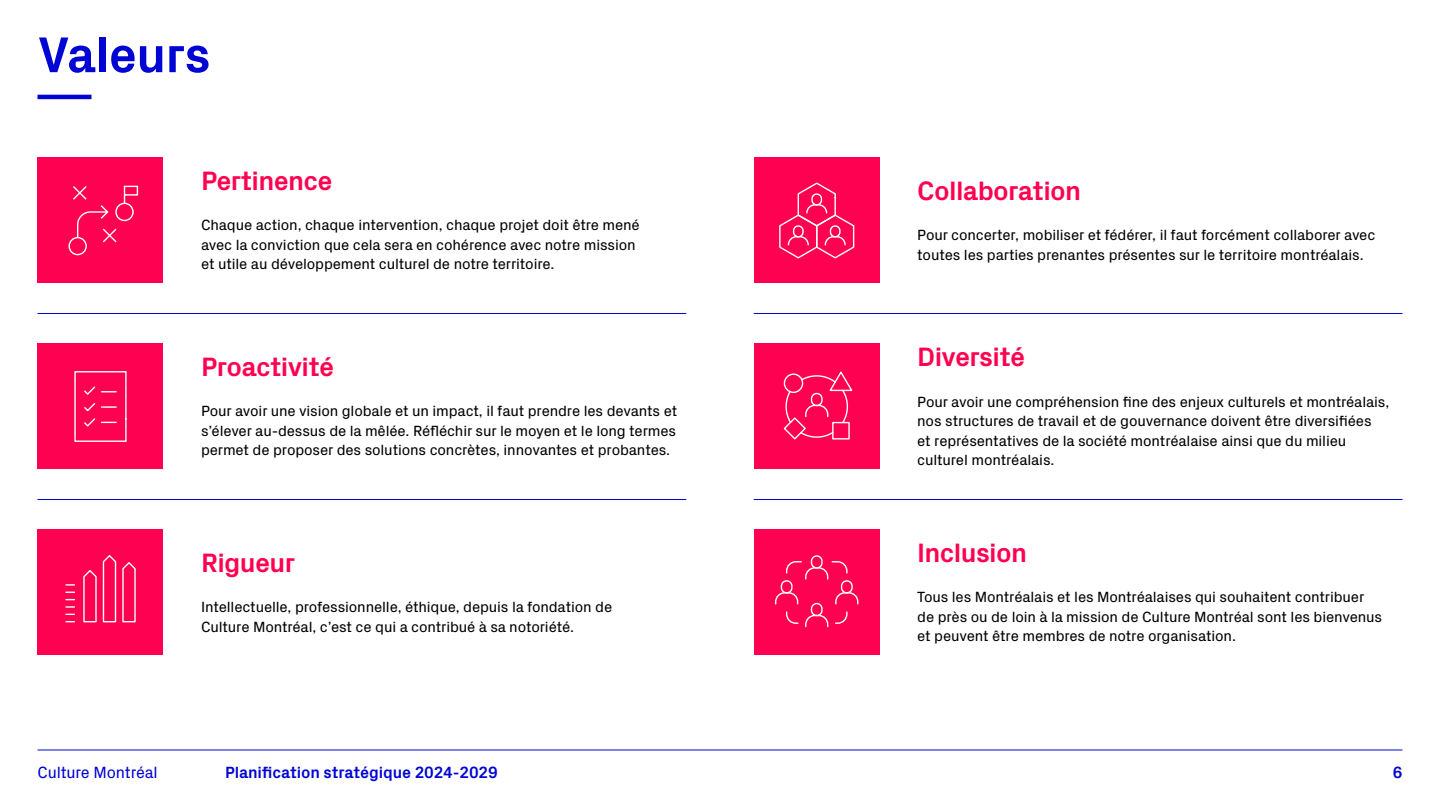
<style>
.page{position:relative;width:1440px;height:810px;background:#fff}
.page>*{position:absolute;margin:0;border:0;box-sizing:border-box;transform-origin:0 0}
.t1{font:700 51px "Px Grotesk";letter-spacing:-.015em;color:#0005d4}
.t2{font:700 27px "Px Grotesk";letter-spacing:-.025em;color:#ff0150}
.t3{font:700 16.5px "Px Grotesk";letter-spacing:-.01em;color:#0005d4}
.t4{font:16.5px "Px Grotesk";letter-spacing:-.01em;color:#0005d4}
.t5{font:15px/19.5px "Px Grotesk";letter-spacing:-.01em;color:#000}
</style>
<div class="page">
<svg style="left:38px;top:95px;width:54px;height:4px"></svg>
<div style="left:754px;top:530px;width:126px;height:126px;background:#ff0150"></div>
<svg style="left:786px;top:560px;width:62px;height:20px"></svg>
<div style="left:811px;top:555px;width:12px;height:14px;border:1px solid #fff;border-radius:5px"></div>
<svg style="left:835px;top:591px;width:24px;height:14px"></svg>
<div style="left:841px;top:580px;width:12px;height:14px;border:1px solid #fff;border-radius:5px"></div>
<svg style="left:775px;top:591px;width:24px;height:14px"></svg>
<div style="left:781px;top:580px;width:12px;height:14px;border:1px solid #fff;border-radius:5px"></div>
<svg style="left:786px;top:611px;width:62px;height:17px"></svg>
<div style="left:811px;top:603px;width:12px;height:13px;border:1px solid #fff;border-radius:5px"></div>
<div style="left:754px;top:158px;width:126px;height:126px;background:#ff0150"></div>
<svg style="left:779px;top:182px;width:76px;height:77px"></svg>
<div style="left:830px;top:225px;width:11px;height:12px;border:1px solid #fff;border-radius:5px"></div>
<div style="left:754px;top:344px;width:126px;height:126px;background:#ff0150"></div>
<svg style="left:783px;top:371px;width:70px;height:69px"></svg>
<div style="left:38px;top:158px;width:126px;height:126px;background:#ff0150"></div>
<div style="left:68px;top:237px;width:19px;height:18px;border:1px solid #fff;border-radius:50%"></div>
<svg style="left:71px;top:185px;width:68px;height:59px"></svg>
<div style="left:38px;top:344px;width:126px;height:126px;background:#ff0150"></div>
<svg style="left:74px;top:371px;width:53px;height:71px"></svg>
<div style="left:38px;top:530px;width:126px;height:126px;background:#ff0150"></div>
<svg style="left:83px;top:555px;width:53px;height:68px"></svg>
<svg style="left:66px;top:606px;width:8px;height:2px"></svg>
<svg style="left:66px;top:584px;width:8px;height:2px"></svg>
<hr style="left:38px;top:313px;width:648px;height:1px;background:#0005d4">
<hr style="left:754px;top:313px;width:648px;height:1px;background:#0005d4">
<hr style="left:38px;top:499px;width:648px;height:1px;background:#0005d4">
<hr style="left:754px;top:499px;width:648px;height:1px;background:#0005d4">
<hr style="left:38px;top:750px;width:1364px;height:1px;background:#0005d4">
<h1 class="t1" style="left:38px;top:18px;width:175px">Valeurs</h1>
<h2 class="t2" style="left:201px;top:161px;width:133px">Pertinence</h2>
<p class="t5" style="left:201px;top:214px;width:440px">Chaque action, chaque intervention, chaque projet doit être mené avec la conviction que cela sera en cohérence avec notre mission et utile au développement culturel de notre territoire.</p>
<h2 class="t2" style="left:201px;top:347px;width:135px">Proactivité</h2>
<p class="t5" style="left:201px;top:400px;width:478px;text-align:justify">Pour avoir une vision globale et un impact, il faut prendre les devants et s’élever au-dessus de la mêlée. Réfléchir sur le moyen et le long termes permet de proposer des solutions concrètes, innovantes et probantes.</p>
<h2 class="t2" style="left:201px;top:543px;width:96px">Rigueur</h2>
<p class="t5" style="left:201px;top:596px;width:413px">Intellectuelle, professionnelle, éthique, depuis la fondation de<br>Culture Montréal, c’est ce qui a contribué à sa notoriété.</p>
<h2 class="t2" style="left:917px;top:171px;width:165px">Collaboration</h2>
<p class="t5" style="left:917px;top:224px;width:460px">Pour concerter, mobiliser et fédérer, il faut forcément collaborer avec toutes les parties prenantes présentes sur le territoire montréalais.</p>
<h2 class="t2" style="left:917px;top:337px;width:109px">Diversité</h2>
<p class="t5" style="left:917px;top:391px;width:474px">Pour avoir une compréhension fine des enjeux culturels et montréalais, nos structures de travail et de gouvernance doivent être diversifiées<br>et représentatives de la société montréalaise ainsi que du milieu culturel montréalais.</p>
<h2 class="t2" style="left:917px;top:533px;width:111px">Inclusion</h2>
<p class="t5" style="left:917px;top:586px;width:466px">Tous les Montréalais et les Montréalaises qui souhaitent contribuer de près ou de loin à la mission de Culture Montréal sont les bienvenus et peuvent être membres de notre organisation.</p>
<p class="t4" style="left:37px;top:761px;width:122px">Culture Montréal</p>
<p class="t3" style="left:225px;top:761px;width:274px">Planification stratégique 2024-2029</p>
<p class="t3" style="left:1393px;top:761px;width:11px">6</p>
</div>
